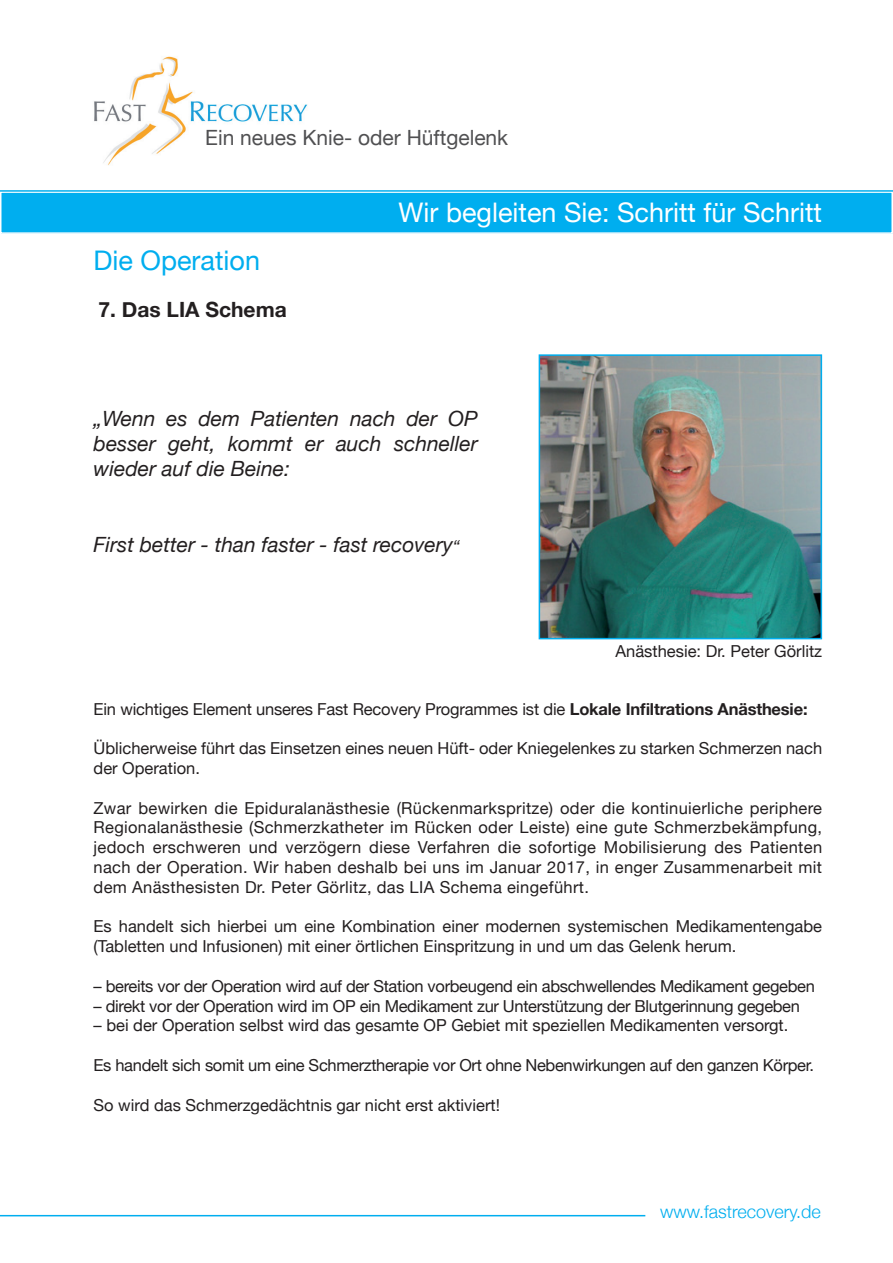
<style>
.page{position:relative;width:893px;height:1263px;background:#fff}
.page>*{position:absolute;margin:0;border:0;box-sizing:border-box;transform-origin:0 0}
.t1{font:27px "Helvetica Neue";color:#fff}
.t2{font:27px "Helvetica Neue";color:#00aeef}
.t3{font:italic 21px/25.2px "Helvetica Neue";color:#231f20;text-align:justify}
.t4{font:21px "Helvetica Neue";color:#505052}
.t5{font:700 21px "Helvetica Neue";color:#231f20}
.t6{font:300 18px "Helvetica Neue";color:#00aeef}
.t7{font:16.5px/19.8px "Helvetica Neue";color:#231f20}
.t8{font:16.5px "Helvetica Neue";letter-spacing:-.02em;color:#231f20}
.s1{font-size:16.5px}
.s2{font-weight:700}
</style>
<div class="page">
<img style="left:94px;top:56px;width:214px;height:109px">
<div style="left:1px;top:192px;width:891px;height:41px;background:#00aeef"></div>
<div style="left:0;top:191px;width:893px;height:43px;border:2px solid #fff"></div>
<hr style="left:0;top:190px;width:893px;height:2px;background:#00aeef">
<hr style="left:0;top:1215px;width:645px;height:1px;background:#00aeef">
<img style="left:542px;top:357px;width:277px;height:279px">
<div style="left:539px;top:354px;width:283px;height:285px;border:2px solid #00aeef"></div>
<p class="t4" style="left:205px;top:123px;width:305px">Ein neues Knie- oder Hüftgelenk</p>
<h1 class="t2" style="left:94px;top:241px;width:168px">Die Operation</h1>
<p class="t5" style="left:99px;top:293px;width:190px">7. Das LIA Schema</p>
<h1 class="t1" style="left:399px;top:193px;width:425px">Wir begleiten Sie: Schritt für Schritt</h1>
<p class="t3" style="left:94px;top:407px;width:386px">„Wenn es dem Patienten nach der OP besser geht, kommt er auch schneller wieder auf die Beine:</p>
<p class="t3" style="left:94px;top:533px;width:368px">First better - than faster - fast recovery<span class="s1">“</span></p>
<p class="t7" style="left:616px;top:642px;width:208px">Anästhesie: Dr. Peter Görlitz</p>
<p class="t7" style="left:94px;top:700px;width:716px">Ein wichtiges Element unseres Fast Recovery Programmes ist die <span class="s2">Lokale Infiltrations Anästhesie:</span></p>
<p class="t7" style="left:94px;top:739px;width:730px">Üblicherweise führt das Einsetzen eines neuen Hüft- oder Kniegelenkes zu starken Schmerzen nach der Operation.</p>
<p class="t7" style="left:94px;top:799px;width:730px;text-align:justify">Zwar bewirken die Epiduralanästhesie (Rückenmarkspritze) oder die kontinuierliche periphere Regionalanästhesie (Schmerzkatheter im Rücken oder Leiste) eine gute Schmerzbekämpfung, jedoch erschweren und verzögern diese Verfahren die sofortige Mobilisierung des Patienten nach der Operation. Wir haben deshalb bei uns im Januar 2017, in enger Zusammenarbeit mit dem Anästhesisten Dr. Peter Görlitz, das LIA Schema eingeführt.</p>
<p class="t7" style="left:94px;top:917px;width:730px">Es handelt sich hierbei um eine Kombination einer modernen systemischen Medikamentengabe (Tabletten und Infusionen) mit einer örtlichen Einspritzung in und um das Gelenk herum.</p>
<p class="t8" style="left:94px;top:974px;width:723px">– bereits vor der Operation wird auf der Station vorbeugend ein abschwellendes Medikament gegeben</p>
<p class="t8" style="left:94px;top:994px;width:708px">– direkt vor der Operation wird im OP ein Medikament zur Unterstützung der Blutgerinnung gegeben</p>
<p class="t7" style="left:94px;top:1016px;width:696px">– bei der Operation selbst wird das gesamte OP Gebiet mit speziellen Medikamenten versorgt.</p>
<p class="t8" style="left:94px;top:1053px;width:722px">Es handelt sich somit um eine Schmerztherapie vor Ort ohne Nebenwirkungen auf den ganzen Körper.</p>
<p class="t7" style="left:94px;top:1096px;width:408px">So wird das Schmerzgedächtnis gar nicht erst aktiviert!</p>
<p class="t6" style="left:660px;top:1197px;width:162px">www.fastrecovery.de</p>
</div>
